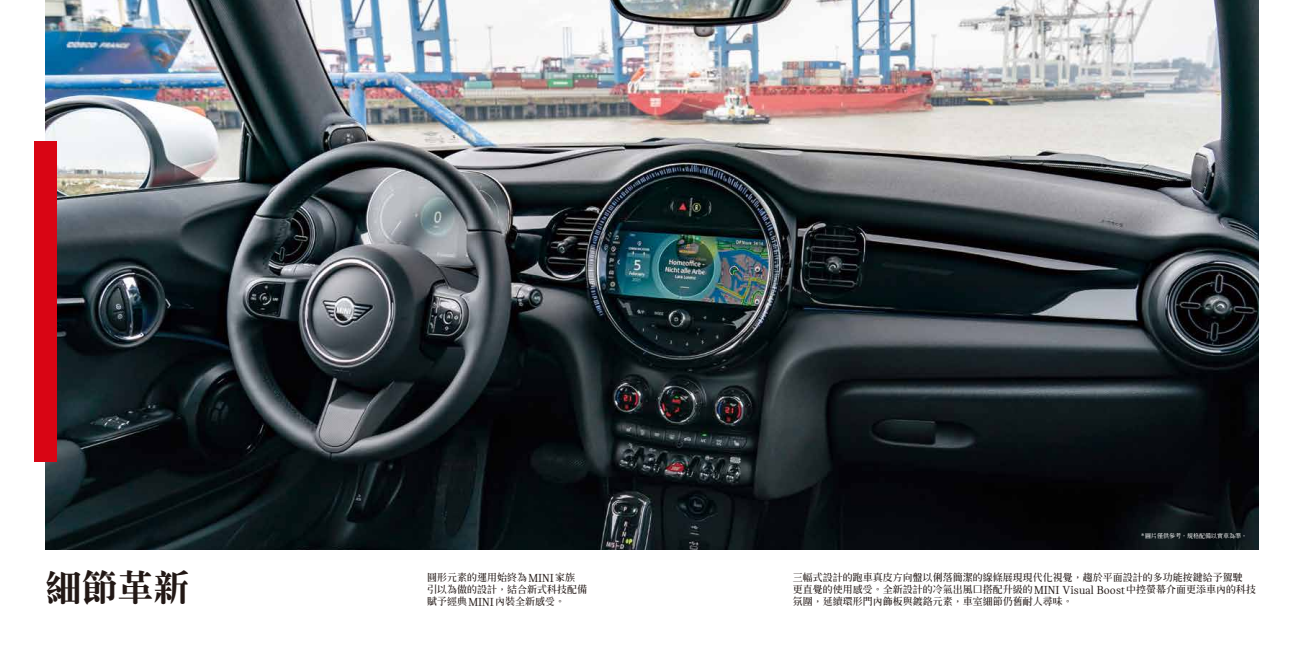
<style>
.page{position:relative;width:1304px;height:652px;background:#fff}
.page>*{position:absolute;margin:0;border:0;box-sizing:border-box;transform-origin:0 0}
.t1{font:800 36px "AR Std Song B5";color:#221815}
.t2{font:700 10px/12px "AR Std Song B5";color:#221815}
.t3{font:700 6px "AR Std Song B5";color:#fff}
.s1{font-family:"MINI Serif";font-weight:400;font-size:7.2px}
.s2{font-family:"MINI Serif";font-weight:400;font-size:12px}
</style>
<div class="page">
<img style="left:45px;top:0;width:1214px;height:550px">
<div style="left:34px;top:142px;width:23px;height:320px;background:#d90514"></div>
<p class="t3" style="left:1141px;top:533px;width:108px"><span class="s1">*</span>圖片僅供參考，規格配備以實車為準。</p>
<h1 class="t1" style="left:45px;top:570px;width:146px">細節革新</h1>
<p class="t2" style="left:427px;top:572px;width:161px">圓形元素的運用始終為<span class="s2">MINI</span>家族引以為傲的設計，結合新式科技配備賦予經典<span class="s2">MINI</span>內裝全新感受。</p>
<p class="t2" style="left:793px;top:572px;width:465px">三幅式設計的跑車真皮方向盤以俐落簡潔的線條展現現代化視覺，趨於平面設計的多功能按鍵給予駕駛<br>更直覺的使用感受。全新設計的冷氣出風口搭配升級的<span class="s2">MINI Visual Boost</span>中控螢幕介面更添車內的科技氛圍，延續環形門內飾板與鍍鉻元素，車室細節仍舊耐人尋味。</p>
</div>
